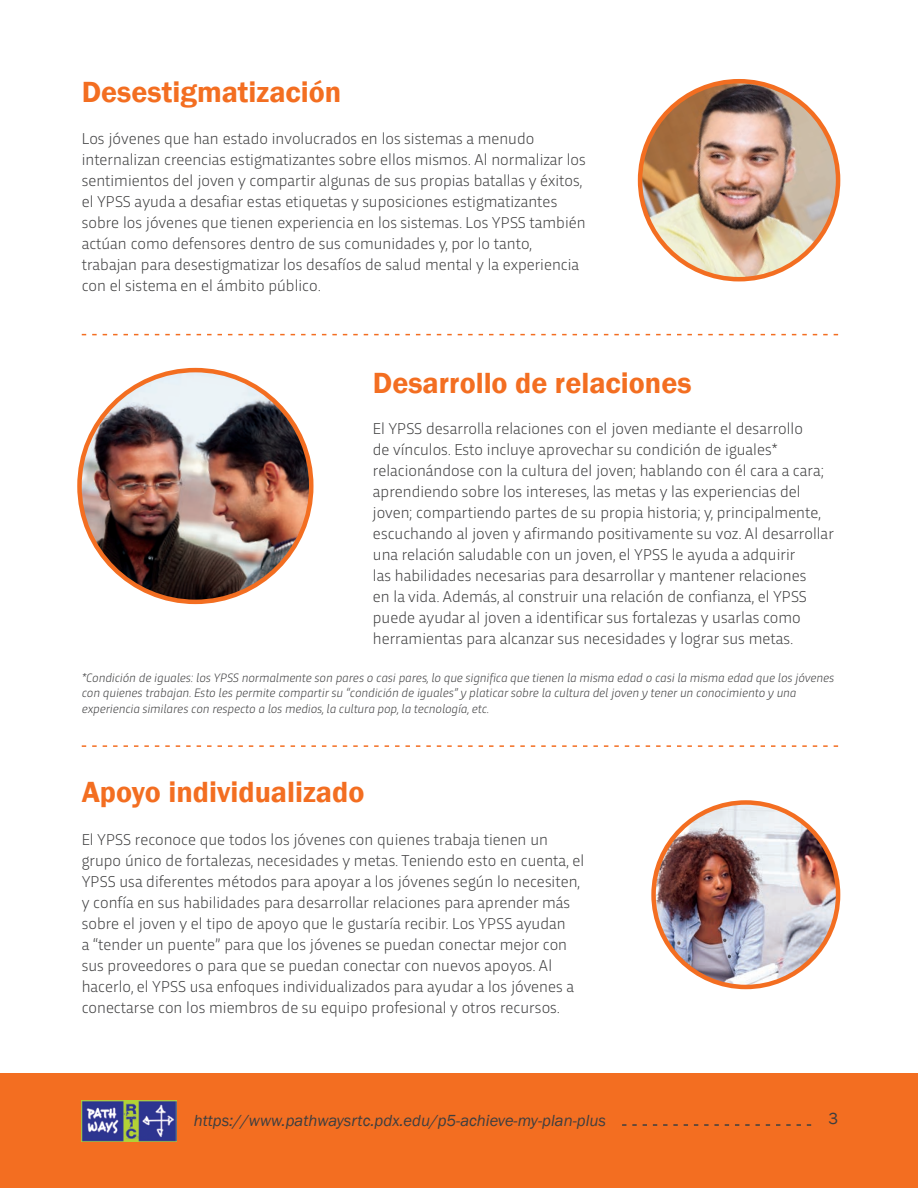
<style>
.page{position:relative;width:918px;height:1188px;background:#fff}
.page>*{position:absolute;margin:0;border:0;box-sizing:border-box;transform-origin:0 0}
.t1{font:600 30px "Franklin Gothic";color:#f36e21}
.t2{font:300 16.5px/21px "Trasandina";color:#3e3e3f}
.t3{font:italic 16.5px "Franklin Gothic";color:#3e3e3f}
.t4{font:16.5px "Franklin Gothic";color:#3e3e3f}
.t5{font:italic 300 12.75px/15.3px "Trasandina";color:#3e3e3f}
</style>
<div class="page">
<div style="left:0;top:1073px;width:918px;height:115px;background:#f36e21"></div>
<svg style="left:622px;top:1124px;width:189px;height:2px"></svg>
<img style="left:81px;top:1100px;width:95px;height:41px">
<img style="left:654px;top:802px;width:184px;height:185px;border-radius:92px">
<div style="left:651px;top:800px;width:189px;height:189px;border:4px solid #f36e21;border-radius:50%"></div>
<img style="left:640px;top:81px;width:198px;height:198px;border-radius:99px">
<div style="left:638px;top:79px;width:202px;height:202px;border:4px solid #f36e21;border-radius:50%"></div>
<img style="left:80px;top:370px;width:231px;height:232px;border-radius:116px">
<svg style="left:82px;top:745px;width:756px;height:2px"></svg>
<svg style="left:82px;top:334px;width:756px;height:1px"></svg>
<p class="t1" style="left:82px;top:74px;width:261px">Desestigmatización</p>
<p class="t2" style="left:82px;top:127px;width:505px">Los jóvenes que han estado involucrados en los sistemas a menudo internalizan creencias estigmatizantes sobre ellos mismos. Al normalizar los sentimientos del joven y compartir algunas de sus propias batallas y éxitos, el YPSS ayuda a desafiar estas etiquetas y suposiciones estigmatizantes sobre los jóvenes que tienen experiencia en los sistemas. Los YPSS también actúan como defensores dentro de sus comunidades y, por lo tanto, trabajan para desestigmatizar los desafíos de salud mental y la experiencia con el sistema en el ámbito público.</p>
<p class="t1" style="left:373px;top:365px;width:320px">Desarrollo de relaciones</p>
<p class="t2" style="left:373px;top:417px;width:463px">El YPSS desarrolla relaciones con el joven mediante el desarrollo<br>de vínculos. Esto incluye aprovechar su condición de iguales* relacionándose con la cultura del joven; hablando con él cara a cara; aprendiendo sobre los intereses, las metas y las experiencias del joven; compartiendo partes de su propia historia; y, principalmente, escuchando al joven y afirmando positivamente su voz. Al desarrollar una relación saludable con un joven, el YPSS le ayuda a adquirir<br>las habilidades necesarias para desarrollar y mantener relaciones<br>en la vida. Además, al construir una relación de confianza, el YPSS puede ayudar al joven a identificar sus fortalezas y usarlas como herramientas para alcanzar sus necesidades y lograr sus metas.</p>
<p class="t5" style="left:82px;top:669px;width:754px">*Condición de iguales: los YPSS normalmente son pares o casi pares, lo que significa que tienen la misma edad o casi la misma edad que los jóvenes con quienes trabajan. Esto les permite compartir su “condición de iguales” y platicar sobre la cultura del joven y tener un conocimiento y una experiencia similares con respecto a los medios, la cultura pop, la tecnología, etc.</p>
<p class="t1" style="left:82px;top:774px;width:284px">Apoyo individualizado</p>
<p class="t2" style="left:82px;top:828px;width:504px">El YPSS reconoce que todos los jóvenes con quienes trabaja tienen un grupo único de fortalezas, necesidades y metas. Teniendo esto en cuenta, el YPSS usa diferentes métodos para apoyar a los jóvenes según lo necesiten, y confía en sus habilidades para desarrollar relaciones para aprender más sobre el joven y el tipo de apoyo que le gustaría recibir. Los YPSS ayudan<br>a “tender un puente” para que los jóvenes se puedan conectar mejor con sus proveedores o para que se puedan conectar con nuevos apoyos. Al hacerlo, el YPSS usa enfoques individualizados para ayudar a los jóvenes a conectarse con los miembros de su equipo profesional y otros recursos.</p>
<p class="t3" style="left:194px;top:1110px;width:414px">https://www.pathwaysrtc.pdx.edu/p5-achieve-my-plan-plus</p>
<p class="t4" style="left:828px;top:1109px;width:11px">3</p>
</div>
